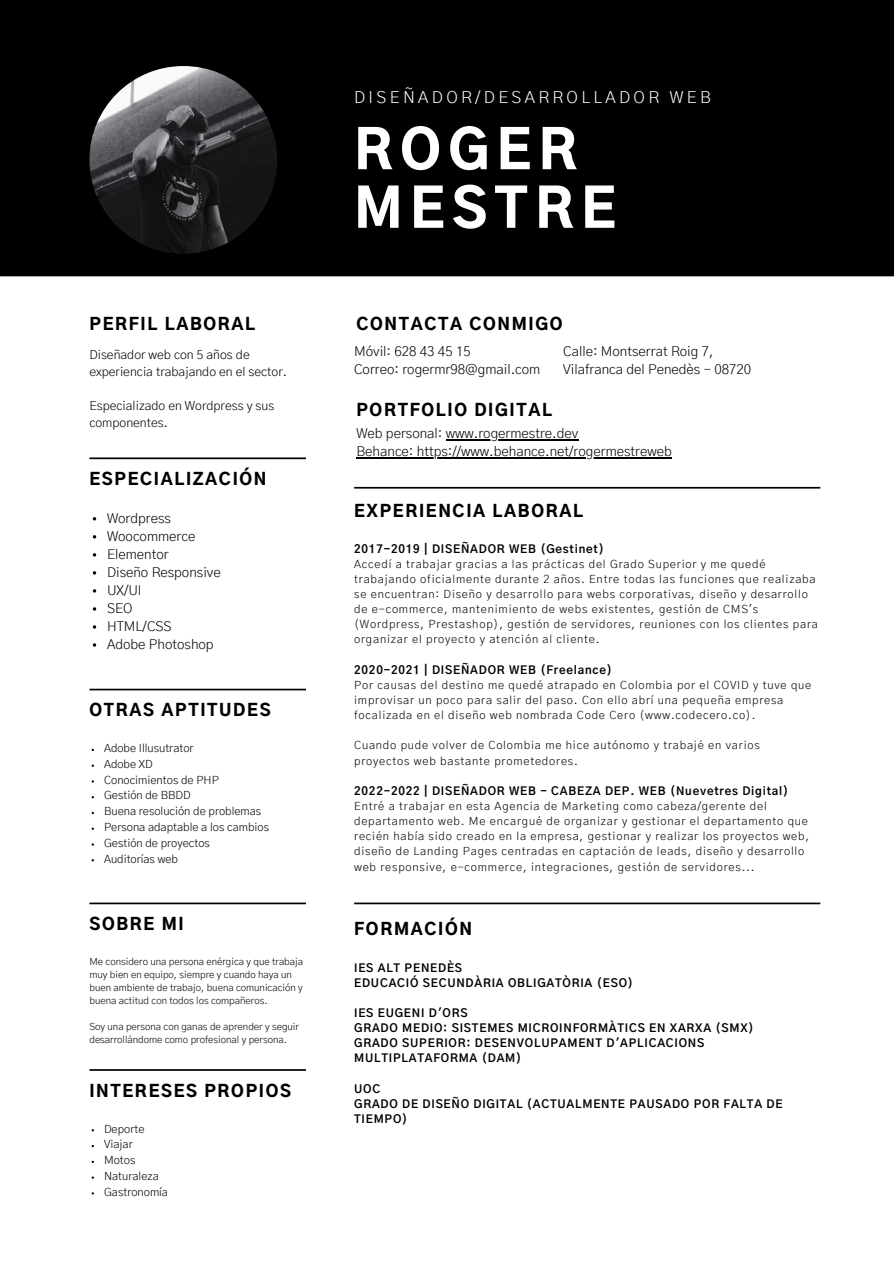
<style>
.page{position:relative;width:894px;height:1264px;background:#fff}
.page>*{position:absolute;margin:0;border:0;box-sizing:border-box;transform-origin:0 0}
.t1{font:900 52.8px/58.5px "Gothic A1";letter-spacing:.14em;color:#fff}
.t2{font:900 16.5px "Gothic A1";letter-spacing:.1em;color:#000}
.t3{font:300 16.5px "Gothic A1";letter-spacing:.205em;color:#fff}
.t4{font:300 13.5px/18px "Gothic A1";color:#000}
.t5{font:300 12.45px/17px "Gothic A1";color:#000}
.t6{font:300 11.25px/15.1px "Gothic A1";letter-spacing:.07em;color:#000}
.t7{font:700 11.25px/15.1px "Gothic A1";letter-spacing:.07em;color:#000}
.t8{font:300 11.25px/15.8px "Gothic A1";color:#000}
.t9{font:300 9.75px/13px "Gothic A1";color:#000}
</style>
<div class="page">
<div style="left:0;top:0;width:893px;height:275px;background:#000"></div>
<svg style="left:354px;top:487px;width:466px;height:1px"></svg>
<svg style="left:0;top:275px;width:893px;height:1px"></svg>
<svg style="left:89px;top:688px;width:217px;height:2px"></svg>
<svg style="left:89px;top:457px;width:217px;height:2px"></svg>
<svg style="left:354px;top:902px;width:466px;height:2px"></svg>
<svg style="left:89px;top:1069px;width:217px;height:1px"></svg>
<svg style="left:89px;top:902px;width:217px;height:2px"></svg>
<img style="left:89px;top:66px;width:188px;height:188px;border-radius:50%">
<hr style="left:445px;top:439px;width:133px;height:1px;background:#000">
<hr style="left:356px;top:457px;width:316px;height:1px;background:#000">
<h2 class="t3" style="left:354px;top:90px;width:358px">DISEÑADOR/DESARROLLADOR WEB</h2>
<h1 class="t1" style="left:354px;top:124px;width:263px">ROGER<br>MESTRE</h1>
<h2 class="t2" style="left:89px;top:317px;width:167px">PERFIL LABORAL</h2>
<h2 class="t2" style="left:356px;top:317px;width:207px">CONTACTA CONMIGO</h2>
<p class="t5" style="left:89px;top:347px;width:199px">Diseñador web con 5 años de experiencia trabajando en el sector.</p>
<p class="t5" style="left:89px;top:397px;width:186px">Especializado en Wordpress y sus componentes.</p>
<h2 class="t2" style="left:89px;top:472px;width:178px">ESPECIALIZACIÓN</h2>
<p class="t4" style="left:107px;top:509px;width:115px">Wordpress<br>Woocommerce<br>Elementor<br>Diseño Responsive<br>UX/UI<br>SEO<br>HTML/CSS<br>Adobe Photoshop</p>
<h2 class="t2" style="left:89px;top:703px;width:183px">OTRAS APTITUDES</h2>
<p class="t8" style="left:104px;top:741px;width:166px">Adobe Illusutrator<br>Adobe XD<br>Conocimientos de PHP<br>Gestión de BBDD<br>Buena resolución de problemas<br>Persona adaptable a los cambios<br>Gestión de proyectos<br>Auditorías web</p>
<h2 class="t2" style="left:89px;top:917px;width:96px">SOBRE MI</h2>
<p class="t9" style="left:89px;top:955px;width:215px">Me considero una persona enérgica y que trabaja muy bien en equipo, siempre y cuando haya un buen ambiente de trabajo, buena comunicación y buena actitud con todos los compañeros.</p>
<p class="t9" style="left:89px;top:1020px;width:211px">Soy una persona con ganas de aprender y seguir desarrollándome como profesional y persona.</p>
<h2 class="t2" style="left:89px;top:1083px;width:203px">INTERESES PROPIOS</h2>
<p class="t8" style="left:104px;top:1121px;width:65px">Deporte<br>Viajar<br>Motos<br>Naturaleza<br>Gastronomía</p>
<p class="t4" style="left:354px;top:343px;width:188px">Móvil: 628 43 45 15<br>Correo: rogermr98@gmail.com</p>
<h2 class="t2" style="left:356px;top:402px;width:197px">PORTFOLIO DIGITAL</h2>
<p class="t4" style="left:563px;top:343px;width:189px">Calle: Montserrat Roig 7,<br>Vilafranca del Penedès - 08720</p>
<p class="t4" style="left:356px;top:425px;width:317px">Web personal: www.rogermestre.dev<br>Behance: https://www.behance.net/rogermestreweb</p>
<h2 class="t2" style="left:354px;top:503px;width:230px">EXPERIENCIA LABORAL</h2>
<p class="t7" style="left:354px;top:541px;width:251px">2017-2019 | DISEÑADOR WEB (Gestinet)</p>
<p class="t6" style="left:354px;top:556px;width:465px">Accedí a trabajar gracias a las prácticas del Grado Superior y me quedé trabajando oficialmente durante 2 años. Entre todas las funciones que realizaba se encuentran: Diseño y desarrollo para webs corporativas, diseño y desarrollo de e-commerce, mantenimiento de webs existentes, gestión de CMS's (Wordpress, Prestashop), gestión de servidores, reuniones con los clientes para organizar el proyecto y atención al cliente.</p>
<p class="t7" style="left:354px;top:662px;width:259px">2020-2021 | DISEÑADOR WEB (Freelance)</p>
<p class="t6" style="left:354px;top:678px;width:458px">Por causas del destino me quedé atrapado en Colombia por el COVID y tuve que improvisar un poco para salir del paso. Con ello abrí una pequeña empresa focalizada en el diseño web nombrada Code Cero (www.codecero.co).</p>
<p class="t6" style="left:354px;top:738px;width:407px">Cuando pude volver de Colombia me hice autónomo y trabajé en varios proyectos web bastante prometedores.</p>
<p class="t7" style="left:354px;top:784px;width:435px">2022-2022 | DISEÑADOR WEB - CABEZA DEP. WEB (Nuevetres Digital)</p>
<p class="t6" style="left:354px;top:799px;width:456px">Entré a trabajar en esta Agencia de Marketing como cabeza/gerente del departamento web. Me encargué de organizar y gestionar el departamento que recién había sido creado en la empresa, gestionar y realizar los proyectos web, diseño de Landing Pages centradas en captación de leads, diseño y desarrollo web responsive, e-commerce, integraciones, gestión de servidores...</p>
<h2 class="t2" style="left:354px;top:921px;width:119px">FORMACIÓN</h2>
<p class="t7" style="left:354px;top:960px;width:280px">IES ALT PENEDÈS<br>EDUCACIÓ SECUNDÀRIA OBLIGATÒRIA (ESO)</p>
<p class="t7" style="left:354px;top:1006px;width:401px">IES EUGENI D'ORS<br>GRADO MEDIO: SISTEMES MICROINFORMÀTICS EN XARXA (SMX)<br>GRADO SUPERIOR: DESENVOLUPAMENT D'APLICACIONS MULTIPLATAFORMA (DAM)</p>
<p class="t7" style="left:354px;top:1081px;width:429px">UOC<br>GRADO DE DISEÑO DIGITAL (ACTUALMENTE PAUSADO POR FALTA DE<br>TIEMPO)</p>
</div>
